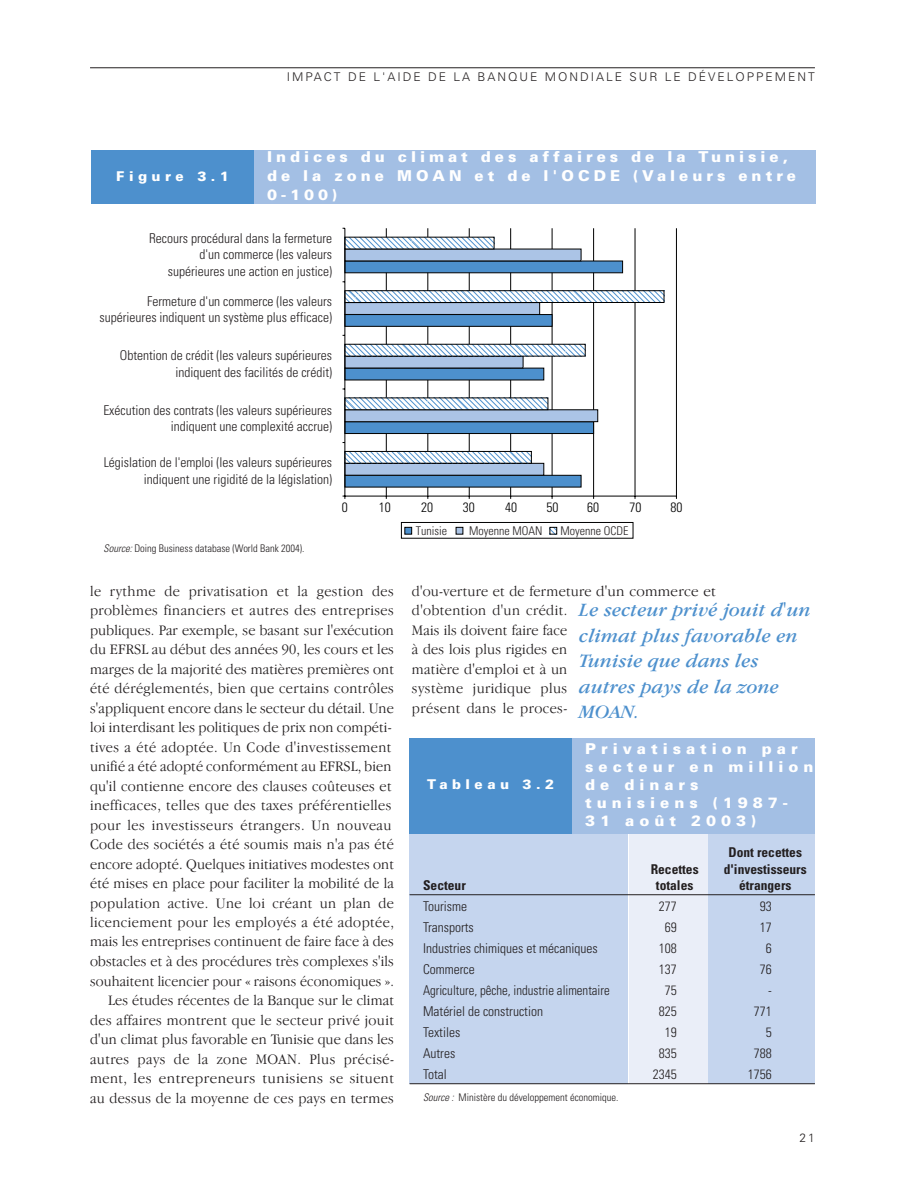
<style>
.page{position:relative;width:905px;height:1188px;background:#fff}
.page>*{position:absolute;margin:0;border:0;box-sizing:border-box;transform-origin:0 0}
.t1{font:italic 19.5px/25.5px "Garamond IT Cby BT";letter-spacing:.01em;color:#4d90cd}
.t2{font:300 15px/19.5px "Garamond IT Cby BT";letter-spacing:.015em;color:#231f20;text-align:right;scale:.95 1}
.t3{font:900 15px/18.8px "Univers";letter-spacing:.265em;color:#fff}
.t4{font:900 15px/18px "Univers";letter-spacing:.335em;color:#fff}
.t5{font:300 condensed 13.5px/16.5px "Univers";color:#231f20;text-align:right}
.t6{font:700 condensed 13.5px "Univers";color:#231f20}
.t7{font:300 condensed 13.5px "Univers";color:#231f20;scale:.95 1}
.t8{font:900 13.5px "Univers";letter-spacing:.335em;color:#fff}
.t9{font:300 condensed 13.5px "Univers";color:#000}
.t10{font:300 12px "Univers";letter-spacing:.165em;color:#231f20}
.t11{font:300 condensed 12px "Univers";color:#231f20}
.t12{font:300 condensed 10.5px "Univers";color:#231f20}
.s1{font-style:italic}
</style>
<div class="page">
<hr style="left:90px;top:67px;width:724px;height:1px;background:#231f20">
<div style="left:92px;top:150px;width:723px;height:54px;background:#a3bfe4"></div>
<div style="left:92px;top:150px;width:162px;height:54px;background:#4d90cd"></div>
<hr style="left:386px;top:228px;width:1px;height:268px;background:#000">
<hr style="left:427px;top:228px;width:1px;height:268px;background:#000">
<hr style="left:469px;top:228px;width:1px;height:268px;background:#000">
<hr style="left:510px;top:228px;width:1px;height:268px;background:#000">
<hr style="left:552px;top:228px;width:1px;height:268px;background:#000">
<hr style="left:593px;top:228px;width:1px;height:268px;background:#000">
<hr style="left:634px;top:228px;width:1px;height:268px;background:#000">
<hr style="left:676px;top:228px;width:1px;height:268px;background:#000">
<div style="left:344px;top:475px;width:237px;height:12px;background:#4d90cd"></div>
<div style="left:344px;top:421px;width:250px;height:13px;background:#4d90cd;border:1px solid #000"></div>
<div style="left:344px;top:368px;width:200px;height:12px;background:#4d90cd;border:1px solid #000"></div>
<div style="left:344px;top:314px;width:208px;height:13px;background:#4d90cd;border:1px solid #000"></div>
<div style="left:344px;top:261px;width:279px;height:12px;background:#4d90cd;border:1px solid #000"></div>
<div style="left:344px;top:463px;width:200px;height:13px;background:#abc4e6;border:1px solid #000"></div>
<div style="left:344px;top:409px;width:254px;height:13px;background:#abc4e6;border:1px solid #000"></div>
<div style="left:344px;top:356px;width:179px;height:12px;background:#abc4e6;border:1px solid #000"></div>
<div style="left:344px;top:302px;width:196px;height:13px;background:#abc4e6;border:1px solid #000"></div>
<div style="left:344px;top:249px;width:237px;height:12px;background:#abc4e6;border:1px solid #000"></div>
<svg style="left:346px;top:453px;width:183px;height:9px"></svg>
<div style="left:344px;top:451px;width:187px;height:13px;border:1px solid #000"></div>
<svg style="left:346px;top:400px;width:200px;height:8px"></svg>
<div style="left:344px;top:398px;width:204px;height:12px;border:1px solid #000"></div>
<svg style="left:346px;top:346px;width:237px;height:8px"></svg>
<svg style="left:346px;top:292px;width:316px;height:9px"></svg>
<div style="left:344px;top:290px;width:320px;height:13px;border:1px solid #000"></div>
<svg style="left:346px;top:239px;width:146px;height:8px"></svg>
<hr style="left:345px;top:496px;width:331px;height:1px;background:#000">
<hr style="left:344px;top:228px;width:1px;height:268px;background:#000">
<div style="left:401px;top:522px;width:232px;height:16px;border:1px solid #000"></div>
<div style="left:404px;top:527px;width:8px;height:8px;background:#4d90cd;border:1px solid #000"></div>
<div style="left:455px;top:527px;width:8px;height:8px;background:#abc4e6;border:1px solid #000"></div>
<div style="left:549px;top:527px;width:8px;height:8px;border:1px solid #000"></div>
<div style="left:628px;top:831px;width:80px;height:253px;background:#eaeef8"></div>
<div style="left:708px;top:831px;width:107px;height:253px;background:#c5d5ee"></div>
<div style="left:409px;top:831px;width:219px;height:253px;background:#c5d5ee"></div>
<hr style="left:409px;top:894px;width:405px;height:1px;background:#231f20">
<hr style="left:409px;top:1083px;width:405px;height:1px;background:#231f20">
<div style="left:409px;top:738px;width:406px;height:96px;background:#a3bfe4"></div>
<div style="left:409px;top:738px;width:162px;height:96px;background:#4d90cd"></div>
<p class="t8" style="left:116px;top:171px;width:114px">Figure 3.1</p>
<p class="t10" style="left:287px;top:72px;width:529px">IMPACT DE L'AIDE DE LA BANQUE MONDIALE SUR LE DÉVELOPPEMENT</p>
<p class="t3" style="left:267px;top:149px;width:530px">Indices du climat des affaires de la Tunisie, de la zone MOAN et de l'OCDE (Valeurs entre<br>0-100)</p>
<p class="t5" style="left:149px;top:231px;width:184px">Recours procédural dans la fermeture d'un commerce (les valeurs supérieures une action en justice)</p>
<p class="t5" style="left:100px;top:294px;width:234px">Fermeture d'un commerce (les valeurs supérieures indiquent un système plus efficace)</p>
<p class="t5" style="left:120px;top:349px;width:214px">Obtention de crédit (les valeurs supérieures indiquent des facilités de crédit)</p>
<p class="t5" style="left:103px;top:403px;width:230px">Exécution des contrats (les valeurs supérieures indiquent une complexité accrue)</p>
<p class="t5" style="left:104px;top:455px;width:230px">Législation de l'emploi (les valeurs supérieures indiquent une rigidité de la législation)</p>
<p class="t12" style="left:104px;top:545px;width:202px"><span class="s1">Source:</span> Doing Business database (World Bank 2004).</p>
<p class="t9" style="left:341px;top:503px;width:7px">0</p>
<p class="t9" style="left:379px;top:503px;width:13px">10</p>
<p class="t9" style="left:421px;top:503px;width:13px">20</p>
<p class="t9" style="left:463px;top:503px;width:13px">30</p>
<p class="t9" style="left:505px;top:503px;width:13px">40</p>
<p class="t9" style="left:546px;top:503px;width:13px">50</p>
<p class="t9" style="left:587px;top:503px;width:13px">60</p>
<p class="t9" style="left:629px;top:503px;width:13px">70</p>
<p class="t9" style="left:670px;top:503px;width:13px">80</p>
<p class="t11" style="left:415px;top:527px;width:33px">Tunisie</p>
<p class="t11" style="left:469px;top:527px;width:75px">Moyenne MOAN</p>
<p class="t11" style="left:560px;top:527px;width:69px">Moyenne OCDE</p>
<p class="t2" style="left:90px;top:582px;width:321px">le rythme de privatisation et la gestion des problèmes financiers et autres des entreprises publiques. Par exemple, se basant sur l'exécution du EFRSL au début des années 90, les cours et les marges de la majorité des matières premières ont été déréglementés, bien que certains contrôles s'appliquent encore dans le secteur du détail. Une loi interdisant les politiques de prix non compéti&shy;tives a été adoptée. Un Code d'investissement unifié a été adopté conformément au EFRSL, bien qu'il contienne encore des clauses coûteuses et inefficaces, telles que des taxes préférentielles pour les investisseurs étrangers. Un nouveau Code des sociétés a été soumis mais n'a pas été encore adopté. Quelques initiatives modestes ont été mises en place pour faciliter la mobilité de la population active. Une loi créant un plan de licenciement pour les employés a été adoptée, mais les entreprises continuent de faire face à des obstacles et à des procédures très complexes s'ils souhaitent licencier pour « raisons économiques ».<br>Les études récentes de la Banque sur le climat des affaires montrent que le secteur privé jouit d'un climat plus favorable en Tunisie que dans les autres pays de la zone MOAN. Plus précisé&shy;ment, les entrepreneurs tunisiens se situent au dessus de la moyenne de ces pays en termes</p>
<p class="t2" style="left:412px;top:582px;width:321px;text-align:left">d'ou-verture et de fermeture d'un commerce et d'obtention d'un crédit.<br>Mais ils doivent faire face<br>à des lois plus rigides en<br>matière d'emploi et à un<br>système juridique plus<br>présent dans le proces-</p>
<h1 class="t1" style="left:579px;top:599px;width:233px">Le secteur privé jouit d'un climat plus favorable en<br>Tunisie que dans les autres pays de la zone<br>MOAN.</h1>
<p class="t4" style="left:585px;top:741px;width:230px">Privatisation par secteur en million de dinars tunisiens (1987-<br>31 août 2003)</p>
<p class="t8" style="left:427px;top:779px;width:129px">Tableau 3.2</p>
<p class="t6" style="left:728px;top:848px;width:75px">Dont recettes</p>
<p class="t6" style="left:650px;top:864px;width:49px">Recettes</p>
<p class="t6" style="left:723px;top:864px;width:84px">d'investisseurs</p>
<p class="t6" style="left:423px;top:880px;width:44px">Secteur</p>
<p class="t6" style="left:656px;top:880px;width:39px">totales</p>
<p class="t6" style="left:739px;top:880px;width:54px">étrangers</p>
<p class="t5" style="left:423px;top:899px;width:45px">Tourisme</p>
<p class="t5" style="left:658px;top:899px;width:19px">277</p>
<p class="t5" style="left:759px;top:899px;width:13px">93</p>
<p class="t5" style="left:423px;top:920px;width:52px">Transports</p>
<p class="t5" style="left:664px;top:920px;width:13px">69</p>
<p class="t5" style="left:759px;top:920px;width:13px">17</p>
<p class="t5" style="left:423px;top:941px;width:176px">Industries chimiques et mécaniques</p>
<p class="t5" style="left:658px;top:941px;width:19px">108</p>
<p class="t5" style="left:765px;top:941px;width:7px">6</p>
<p class="t5" style="left:423px;top:962px;width:53px">Commerce</p>
<p class="t5" style="left:658px;top:962px;width:19px">137</p>
<p class="t5" style="left:759px;top:962px;width:13px">76</p>
<p class="t7" style="left:423px;top:985px;width:198px">Agriculture, pêche, industrie alimentaire</p>
<p class="t5" style="left:664px;top:983px;width:13px">75</p>
<p class="t5" style="left:768px;top:983px;width:5px">-</p>
<p class="t5" style="left:423px;top:1004px;width:121px">Matériel de construction</p>
<p class="t5" style="left:658px;top:1004px;width:19px">825</p>
<p class="t5" style="left:753px;top:1004px;width:19px">771</p>
<p class="t5" style="left:423px;top:1025px;width:39px">Textiles</p>
<p class="t5" style="left:664px;top:1025px;width:13px">19</p>
<p class="t5" style="left:765px;top:1025px;width:7px">5</p>
<p class="t5" style="left:423px;top:1046px;width:34px">Autres</p>
<p class="t5" style="left:658px;top:1046px;width:19px">835</p>
<p class="t5" style="left:753px;top:1046px;width:19px">788</p>
<p class="t5" style="left:423px;top:1067px;width:25px">Total</p>
<p class="t5" style="left:652px;top:1067px;width:25px">2345</p>
<p class="t5" style="left:747px;top:1067px;width:25px">1756</p>
<p class="t12" style="left:423px;top:1094px;width:197px"><span class="s1">Source :</span> Ministère du développement économique.</p>
<p class="t10" style="left:799px;top:1133px;width:17px">21</p>
</div>
